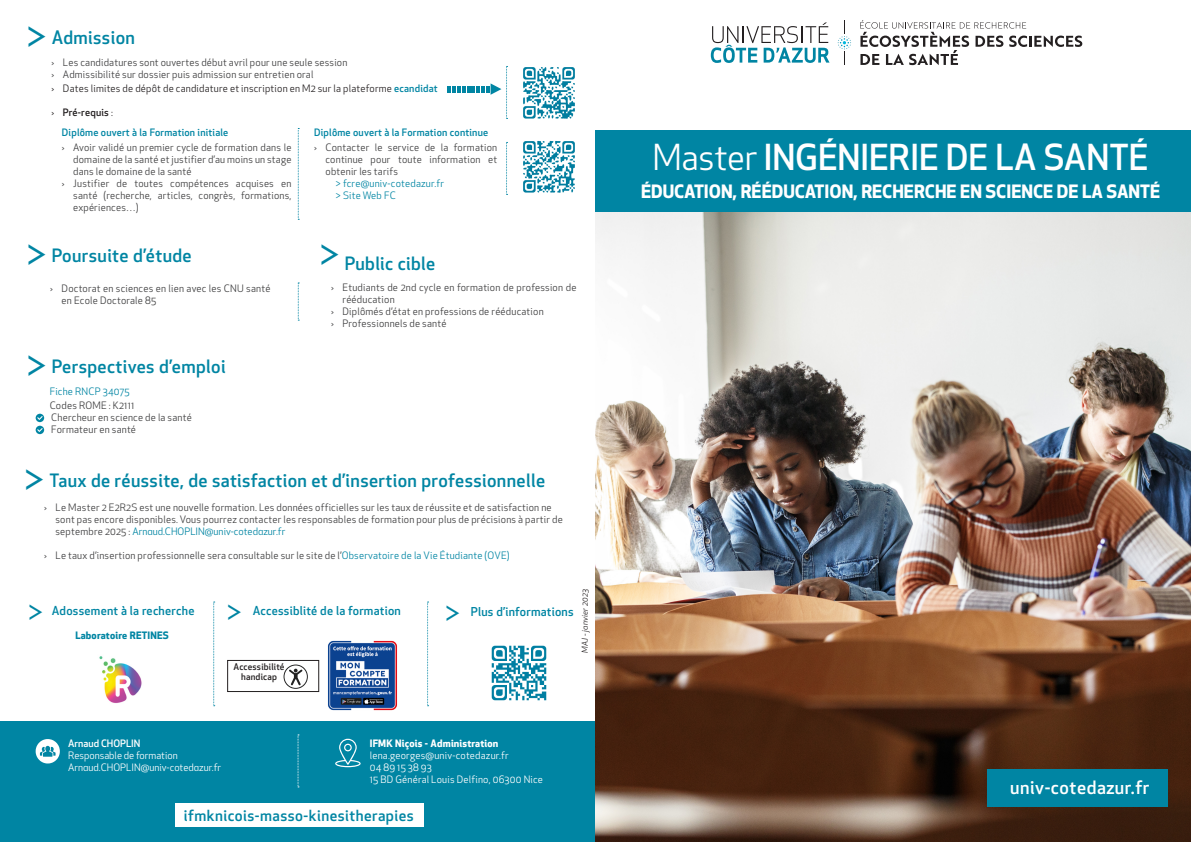
<style>
.page{position:relative;width:1191px;height:842px;background:#fff}
.page>*{position:absolute;margin:0;border:0;box-sizing:border-box;transform-origin:0 0}
.t1{font:40px "Brother 1816 Book";color:#0085a3}
.t2{font:500 35px "Apex New";letter-spacing:-.005em;color:#fff}
.t3{font:30px "Brother 1816 Book";color:#0085a3}
.t4{font:500 18px "Apex New";letter-spacing:.02em;color:#0085a3}
.t5{font:700 18px "Apex New";color:#fff}
.t6{font:500 18px "Apex New";letter-spacing:.03em;color:#fff}
.t7{font:500 15px "Apex New";letter-spacing:.03em;color:#0085a3}
.t8{font:500 12px "Apex New";letter-spacing:.02em;color:#0085a3}
.t9{font:10px/12px "Apex New";letter-spacing:.02em;color:#3e3e3f}
.t10{font:10px "Apex New";letter-spacing:.02em;color:#231f20}
.t11{font:10px "Apex New";letter-spacing:.02em;color:#fff}
.t12{font:500 10px "Apex New";letter-spacing:.02em;color:#0085a3}
.t13{font:10px "Apex New";color:#fff}
.t14{font:10px "Apex New";letter-spacing:.02em;color:#0085a3}
.t15{font:700 10px "Apex New";letter-spacing:.02em;color:#fff}
.t16{font:700 10px "Apex New";letter-spacing:.02em;color:#0085a3}
.t17{font:500 10px "Apex New";color:#fff}
.t18{font:500 10px "Apex New";letter-spacing:.02em;color:#231f20}
.t19{font:500 9px "Apex New";letter-spacing:.02em;color:#231f20}
.t20{font:italic 8px "Apex New";letter-spacing:.02em;color:#231f20}
.s1{font-weight:500;color:#0085a3}
.s2{font-weight:400}
.s3{color:#0085a3}
</style>
<div class="page">
<div style="left:0;top:721px;width:595px;height:121px;background:#0085a3"></div>
<img style="left:596px;top:211px;width:595px;height:631px">
<svg style="left:36px;top:739px;width:24px;height:24px"></svg>
<svg style="left:298px;top:128px;width:1px;height:92px"></svg>
<img style="left:99px;top:656px;width:43px;height:47px">
<svg style="left:298px;top:283px;width:1px;height:38px"></svg>
<svg style="left:298px;top:734px;width:1px;height:53px"></svg>
<svg style="left:335px;top:739px;width:25px;height:28px"></svg>
<div style="left:175px;top:804px;width:249px;height:23px;background:#fff"></div>
<img style="left:523px;top:140px;width:52px;height:53px">
<svg style="left:506px;top:142px;width:1px;height:53px"></svg>
<svg style="left:213px;top:602px;width:2px;height:104px"></svg>
<img style="left:328px;top:640px;width:69px;height:71px">
<svg style="left:283px;top:664px;width:25px;height:25px"></svg>
<div style="left:227px;top:660px;width:92px;height:32px;border:1px solid #231f20"></div>
<svg style="left:427px;top:602px;width:1px;height:104px"></svg>
<img style="left:491px;top:645px;width:56px;height:56px">
<svg style="left:711px;top:23px;width:118px;height:40px"></svg>
<svg style="left:860px;top:20px;width:222px;height:45px"></svg>
<svg style="left:837px;top:20px;width:14px;height:45px"></svg>
<div style="left:36px;top:414px;width:8px;height:8px;background:#0085a3;border-radius:50%"></div>
<svg style="left:37px;top:416px;width:6px;height:4px"></svg>
<div style="left:36px;top:426px;width:8px;height:8px;background:#0085a3;border-radius:50%"></div>
<svg style="left:37px;top:428px;width:6px;height:4px"></svg>
<div style="left:986px;top:769px;width:181px;height:38px;background:#0085a3"></div>
<svg style="left:448px;top:66px;width:59px;height:53px"></svg>
<img style="left:523px;top:67px;width:52px;height:52px">
<div style="left:595px;top:130px;width:596px;height:81px;background:#0085a3"></div>
<p class="t1" style="left:25px;top:7px;width:25px">&gt;</p>
<p class="t4" style="left:52px;top:25px;width:85px">Admission</p>
<p class="t9" style="left:52px;top:56px;width:297px">› Les candidatures sont ouvertes début avril pour une seule session</p>
<p class="t9" style="left:52px;top:68px;width:263px">› Admissibilité sur dossier puis admission sur entretien oral</p>
<p class="t10" style="left:52px;top:82px;width:387px">› Dates limites de dépôt de candidature et inscription en M2 sur la plateforme <span class="s1">ecandidat</span></p>
<p class="t18" style="left:52px;top:105px;width:63px"><span class="s2">›</span> Pré-requis <span class="s2">:</span></p>
<p class="t12" style="left:62px;top:126px;width:168px">Diplôme ouvert à la Formation initiale</p>
<p class="t9" style="left:73px;top:142px;width:220px;text-align:justify;text-indent:-11px">› Avoir validé un premier cycle de formation dans le domaine de la santé et justifier d’au moins un stage dans le domaine de la santé</p>
<p class="t9" style="left:73px;top:178px;width:220px;text-align:justify;text-indent:-11px">› Justifier de toutes compétences acquises en santé (recherche, articles, congrès, formations, expériences…)</p>
<p class="t12" style="left:314px;top:126px;width:175px">Diplôme ouvert à la Formation continue</p>
<p class="t9" style="left:325px;top:142px;width:173px;text-align:justify;text-indent:-11px">› Contacter le service de la formation continue pour toute information et obtenir les tarifs</p>
<p class="t14" style="left:336px;top:177px;width:109px">&gt; fcre@univ-cotedazur.fr</p>
<p class="t14" style="left:336px;top:189px;width:61px">&gt; Site Web FC</p>
<p class="t1" style="left:25px;top:225px;width:25px">&gt;</p>
<p class="t1" style="left:318px;top:225px;width:24px">&gt;</p>
<p class="t4" style="left:52px;top:244px;width:141px">Poursuite d’étude</p>
<p class="t9" style="left:62px;top:282px;width:210px;text-indent:-11px">› Doctorat en sciences en lien avec les CNU santé en Ecole Doctorale 85</p>
<p class="t4" style="left:345px;top:251px;width:92px">Public cible</p>
<p class="t9" style="left:342px;top:281px;width:235px;text-indent:-11px">› Etudiants de 2nd cycle en formation de profession de rééducation</p>
<p class="t9" style="left:331px;top:305px;width:214px">› Diplômés d’état en professions de rééducation</p>
<p class="t9" style="left:331px;top:317px;width:117px">› Professionnels de santé</p>
<p class="t1" style="left:25px;top:336px;width:25px">&gt;</p>
<p class="t4" style="left:52px;top:354px;width:175px">Perspectives d’emploi</p>
<p class="t9" style="left:51px;top:412px;width:142px">Chercheur en science de la santé</p>
<p class="t9" style="left:51px;top:424px;width:86px">Formateur en santé</p>
<p class="t14" style="left:50px;top:385px;width:81px">Fiche RNCP 34075</p>
<p class="t9" style="left:50px;top:399px;width:86px">Codes ROME : K2111</p>
<p class="t1" style="left:23px;top:450px;width:25px">&gt;</p>
<p class="t4" style="left:50px;top:468px;width:497px">Taux de réussite, de satisfaction et d’insertion professionnelle</p>
<p class="t9" style="left:55px;top:501px;width:509px;text-indent:-11px">› Le Master 2 E2R2S est une nouvelle formation. Les données officielles sur les taux de réussite et de satisfaction ne sont pas encore disponibles. Vous pourrez contacter les responsables de formation pour plus de précisions à partir de septembre 2025 : <span class="s3">Arnaud.CHOPLIN@univ-cotedazur.fr</span></p>
<p class="t9" style="left:44px;top:549px;width:467px">› Le taux d’insertion professionnelle sera consultable sur le site de l’<span class="s3">Observatoire de la Vie Étudiante (OVE)</span></p>
<p class="t3" style="left:27px;top:590px;width:19px">&gt;</p>
<p class="t8" style="left:52px;top:603px;width:144px">Adossement à la recherche</p>
<p class="t16" style="left:75px;top:628px;width:95px">Laboratoire RETINES</p>
<p class="t3" style="left:226px;top:590px;width:19px">&gt;</p>
<p class="t8" style="left:253px;top:603px;width:150px">Accessiblité de la formation</p>
<p class="t3" style="left:444px;top:591px;width:19px">&gt;</p>
<p class="t8" style="left:471px;top:603px;width:104px">Plus d’informations</p>
<p class="t19" style="left:233px;top:660px;width:53px">Accessibilité</p>
<p class="t19" style="left:241px;top:671px;width:37px">handicap</p>
<p class="t20" style="left:580px;top:653px;width:65px;rotate:-90deg">MAJ - janvier 2023</p>
<p class="t17" style="left:68px;top:736px;width:74px">Arnaud CHOPLIN</p>
<p class="t13" style="left:68px;top:749px;width:111px">Responsable de formation</p>
<p class="t13" style="left:68px;top:761px;width:154px">Arnaud.CHOPLIN@univ-cotedazur.fr</p>
<p class="t15" style="left:370px;top:736px;width:130px">IFMK Niçois - Administration</p>
<p class="t11" style="left:370px;top:749px;width:140px">lena.georges@univ-cotedazur.fr</p>
<p class="t11" style="left:370px;top:761px;width:64px">04 89 15 38 93</p>
<p class="t11" style="left:370px;top:773px;width:175px">15 BD Général Louis Delfino, 06300 Nice</p>
<p class="t7" style="left:184px;top:805px;width:231px">ifmknicois-masso-kinesitherapies</p>
<p class="t2" style="left:652px;top:133px;width:497px"><span class="s2">Master</span> INGÉNIERIE DE LA SANTÉ</p>
<p class="t5" style="left:641px;top:179px;width:520px">ÉDUCATION, RÉÉDUCATION, RECHERCHE EN SCIENCE DE LA SANTÉ</p>
<p class="t6" style="left:1010px;top:775px;width:141px">univ-cotedazur.fr</p>
</div>
